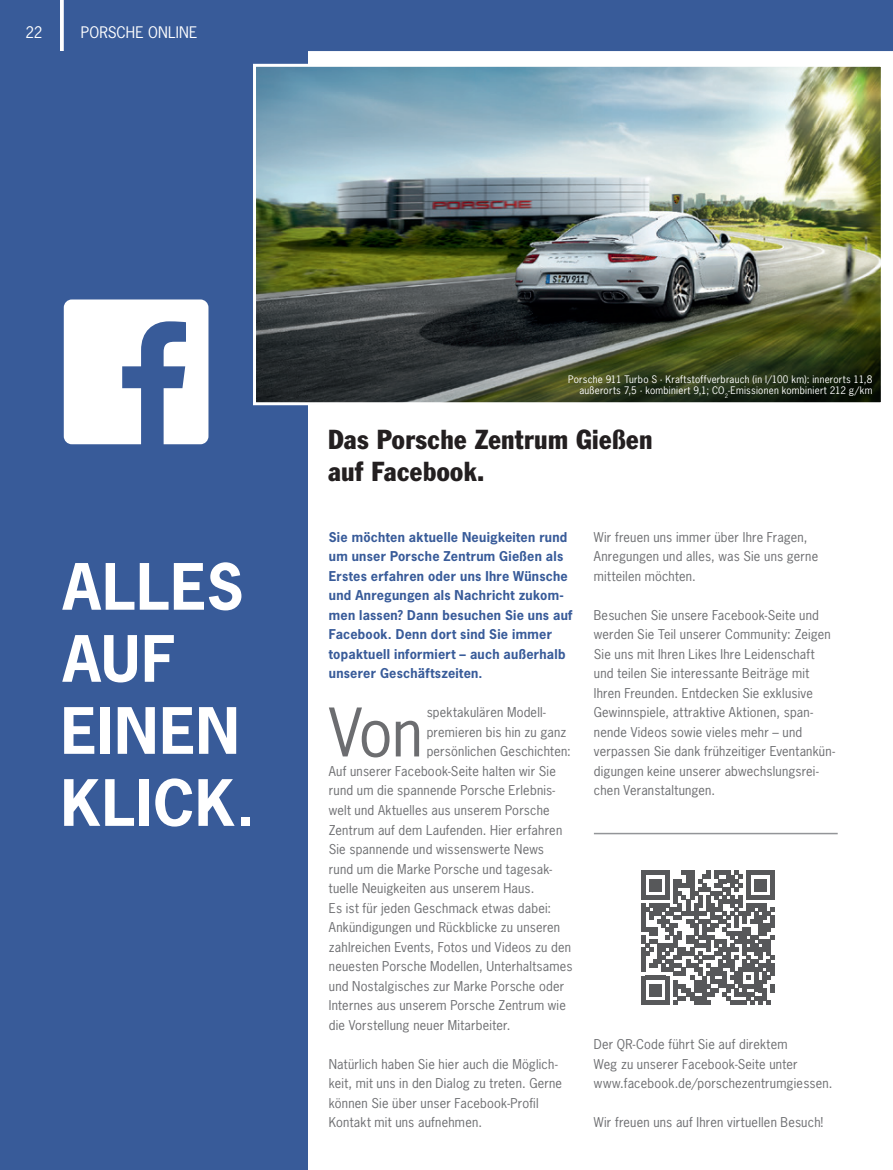
<style>
.page{position:relative;width:893px;height:1170px;background:#fff}
.page>*{position:absolute;margin:0;border:0;box-sizing:border-box;transform-origin:0 0}
.Fließtext_mit_Initia{font:62.85px "Porsche News Gothic";color:#6c6d70}
.t1{font:700 60px/72px "Porsche News Gothic";letter-spacing:.01em;color:#fff}
.Sub_Head{font:condensed 27px "Porsche Franklin Gothic";letter-spacing:.015em;color:#231f20}
.t2{font:15px "Porsche News Gothic";letter-spacing:.01em;color:#fff}
.Fließtext{font:12.75px/19.5px "Porsche News Gothic";letter-spacing:.015em;color:#6c6d70}
.Fließtext_mit_Initia-2{font:12.75px "Porsche News Gothic";letter-spacing:.015em;color:#6c6d70}
.Anleser{font:700 12.75px/19.5px "Porsche News Gothic";letter-spacing:.02em;color:#385b99}
.t3{font:9.75px/11.7px "Porsche News Gothic";letter-spacing:.025em;color:#fff;text-align:right}
</style>
<div class="page">
<div style="left:0;top:51px;width:308px;height:1118px;background:#385b99"></div>
<img style="left:257px;top:68px;width:623px;height:333px">
<div style="left:253px;top:64px;width:631px;height:341px;border:3px solid #fff"></div>
<svg style="left:64px;top:299px;width:144px;height:145px"></svg>
<div style="left:64px;top:0;width:829px;height:51px;background:#385b99"></div>
<div style="left:0;top:0;width:60px;height:51px;background:#385b99"></div>
<hr style="left:594px;top:832px;width:244px;height:2px;background:#939598">
<svg style="left:642px;top:870px;width:133px;height:134px"></svg>
<p class="t2" style="left:25px;top:22px;width:19px">22</p>
<p class="t2" style="left:81px;top:22px;width:118px">PORSCHE ONLINE</p>
<p class="t1" style="left:61px;top:550px;width:195px">ALLES<br>AUF<br>EINEN<br>KLICK.</p>
<p class="t3" style="left:568px;top:373px;width:306px">Porsche 911 Turbo S · Kraftstoffverbrauch (in l/100 km): innerorts 11,8 außerorts 7,5 · kombiniert 9,1; CO<sub>2</sub>-Emissionen kombiniert 212 g/km</p>
<p class="Sub_Head" style="left:328px;top:423px;width:326px">Das Porsche Zentrum Gießen</p>
<p class="Sub_Head" style="left:328px;top:455px;width:158px">auf Facebook.</p>
<p class="Anleser" style="left:329px;top:527px;width:245px">Sie möchten aktuelle Neuigkeiten rund um unser Porsche Zentrum Gießen als Erstes erfahren oder uns Ihre Wünsche und Anregungen als Nachricht zukom&shy;men lassen? Dann besuchen Sie uns auf Facebook. Denn dort sind Sie immer topaktuell informiert – auch außerhalb unserer Geschäftszeiten.</p>
<p class="Fließtext_mit_Initia" style="left:329px;top:692px;width:96px">Von</p>
<p class="Fließtext_mit_Initia-2" style="left:427px;top:704px;width:121px">spektakulären Modell-</p>
<p class="Fließtext_mit_Initia-2" style="left:427px;top:723px;width:141px">premieren bis hin zu ganz</p>
<p class="Fließtext_mit_Initia-2" style="left:427px;top:743px;width:146px">persönlichen Geschichten:</p>
<p class="Fließtext_mit_Initia-2" style="left:329px;top:762px;width:229px">Auf unserer Facebook-Seite halten wir Sie</p>
<p class="Fließtext_mit_Initia-2" style="left:329px;top:782px;width:228px">rund um die spannende Porsche Erlebnis-</p>
<p class="Fließtext_mit_Initia-2" style="left:329px;top:801px;width:222px">welt und Aktuelles aus unserem Porsche</p>
<p class="Fließtext_mit_Initia-2" style="left:329px;top:821px;width:235px">Zentrum auf dem Laufenden. Hier erfahren</p>
<p class="Fließtext_mit_Initia-2" style="left:329px;top:840px;width:217px">Sie spannende und wissenswerte News</p>
<p class="Fließtext_mit_Initia-2" style="left:329px;top:860px;width:225px">rund um die Marke Porsche und tagesak-</p>
<p class="Fließtext_mit_Initia-2" style="left:329px;top:879px;width:207px">tuelle Neuigkeiten aus unserem Haus.</p>
<p class="Fließtext_mit_Initia-2" style="left:329px;top:899px;width:224px">Es ist für jeden Geschmack etwas dabei:</p>
<p class="Fließtext_mit_Initia-2" style="left:329px;top:918px;width:233px">Ankündigungen und Rückblicke zu unseren</p>
<p class="Fließtext_mit_Initia-2" style="left:329px;top:938px;width:244px">zahlreichen Events, Fotos und Videos zu den</p>
<p class="Fließtext_mit_Initia-2" style="left:329px;top:957px;width:245px">neuesten Porsche Modellen, Unterhaltsames</p>
<p class="Fließtext_mit_Initia-2" style="left:329px;top:977px;width:237px">und Nostalgisches zur Marke Porsche oder</p>
<p class="Fließtext_mit_Initia-2" style="left:329px;top:996px;width:239px">Internes aus unserem Porsche Zentrum wie</p>
<p class="Fließtext_mit_Initia-2" style="left:329px;top:1016px;width:183px">die Vorstellung neuer Mitarbeiter.</p>
<p class="Fließtext" style="left:329px;top:1053px;width:235px">Natürlich haben Sie hier auch die Möglich&shy;keit, mit uns in den Dialog zu treten. Gerne können Sie über unser Facebook-Profil Kontakt mit uns aufnehmen.</p>
<p class="Fließtext" style="left:594px;top:527px;width:226px">Wir freuen uns immer über Ihre Fragen,<br>Anregungen und alles, was Sie uns gerne mitteilen möchten.</p>
<p class="Fließtext" style="left:594px;top:605px;width:243px">Besuchen Sie unsere Facebook-Seite und werden Sie Teil unserer Community: Zeigen Sie uns mit Ihren Likes Ihre Leidenschaft und teilen Sie interessante Beiträge mit Ihren Freunden. Entdecken Sie exklusive Gewinnspiele, attraktive Aktionen, span&shy;nende Videos sowie vieles mehr – und verpassen Sie dank frühzeitiger Eventankün&shy;digungen keine unserer abwechslungsrei&shy;chen Veranstaltungen.</p>
<p class="Fließtext" style="left:594px;top:1034px;width:195px">Der QR-Code führt Sie auf direktem</p>
<p class="Fließtext" style="left:594px;top:1053px;width:205px">Weg zu unserer Facebook-Seite unter</p>
<p class="Fließtext" style="left:594px;top:1073px;width:240px">www.facebook.de/porschezentrumgiessen.</p>
<p class="Fließtext" style="left:594px;top:1112px;width:231px">Wir freuen uns auf Ihren virtuellen Besuch!</p>
</div>
